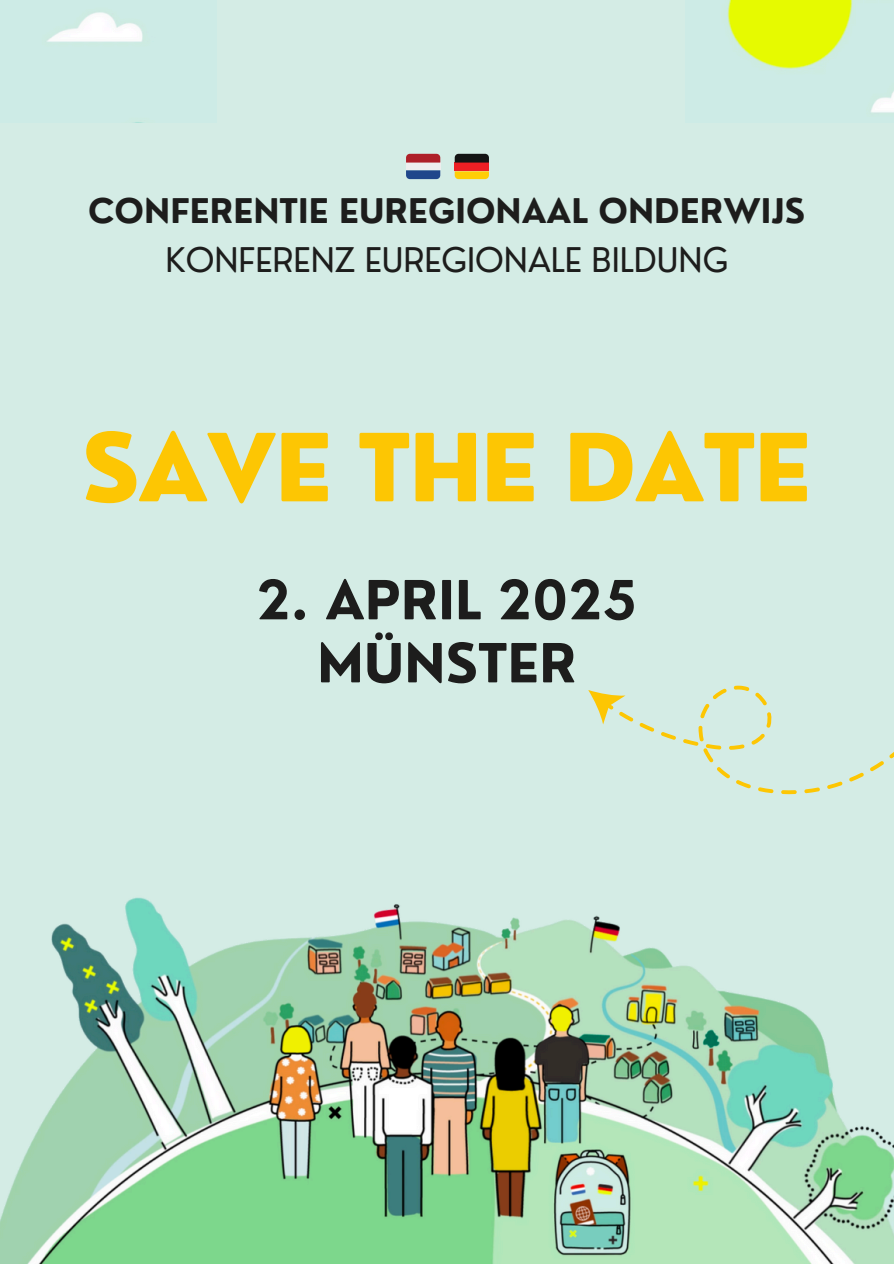
<style>
.page{position:relative;width:894px;height:1264px;background:#fff}
.page>*{position:absolute;margin:0;border:0;box-sizing:border-box;transform-origin:0 0}
.t1{font:800 91.35px "Nourd";letter-spacing:-.025em;color:#fdc603}
.t2{font:700 52.5px/63px "Nourd";color:#1d1d1c;text-align:center}
.t3{font:700 33.15px "Nourd";color:#1d1d1c}
.t4{font:33.15px "Nourd";color:#1d1d1c}
</style>
<div class="page">
<div style="left:0;top:0;width:893px;height:1263px;background:#d4ece5"></div>
<img style="left:0;top:897px;width:893px;height:366px">
<img style="left:47px;top:0;width:846px;height:123px">
<div style="left:217px;top:0;width:467px;height:149px;background:#d4ece5"></div>
<svg style="left:627px;top:685px;width:266px;height:110px"></svg>
<svg style="left:588px;top:690px;width:39px;height:34px"></svg>
<div style="left:406px;top:162px;width:34px;height:8px;background:#eee"></div>
<svg style="left:406px;top:154px;width:34px;height:8px"></svg>
<svg style="left:406px;top:170px;width:34px;height:9px"></svg>
<svg style="left:454px;top:171px;width:35px;height:8px"></svg>
<div style="left:454px;top:162px;width:35px;height:9px;background:#ed1f24"></div>
<svg style="left:454px;top:154px;width:35px;height:8px"></svg>
<p class="t3" style="left:88px;top:189px;width:718px">CONFERENTIE EUREGIONAAL ONDERWIJS</p>
<p class="t4" style="left:165px;top:239px;width:564px">KONFERENZ EUREGIONALE BILDUNG</p>
<p class="t1" style="left:81px;top:410px;width:731px">SAVE THE DATE</p>
<p class="t2" style="left:256px;top:568px;width:382px">2. APRIL 2025<br>MÜNSTER</p>
</div>
